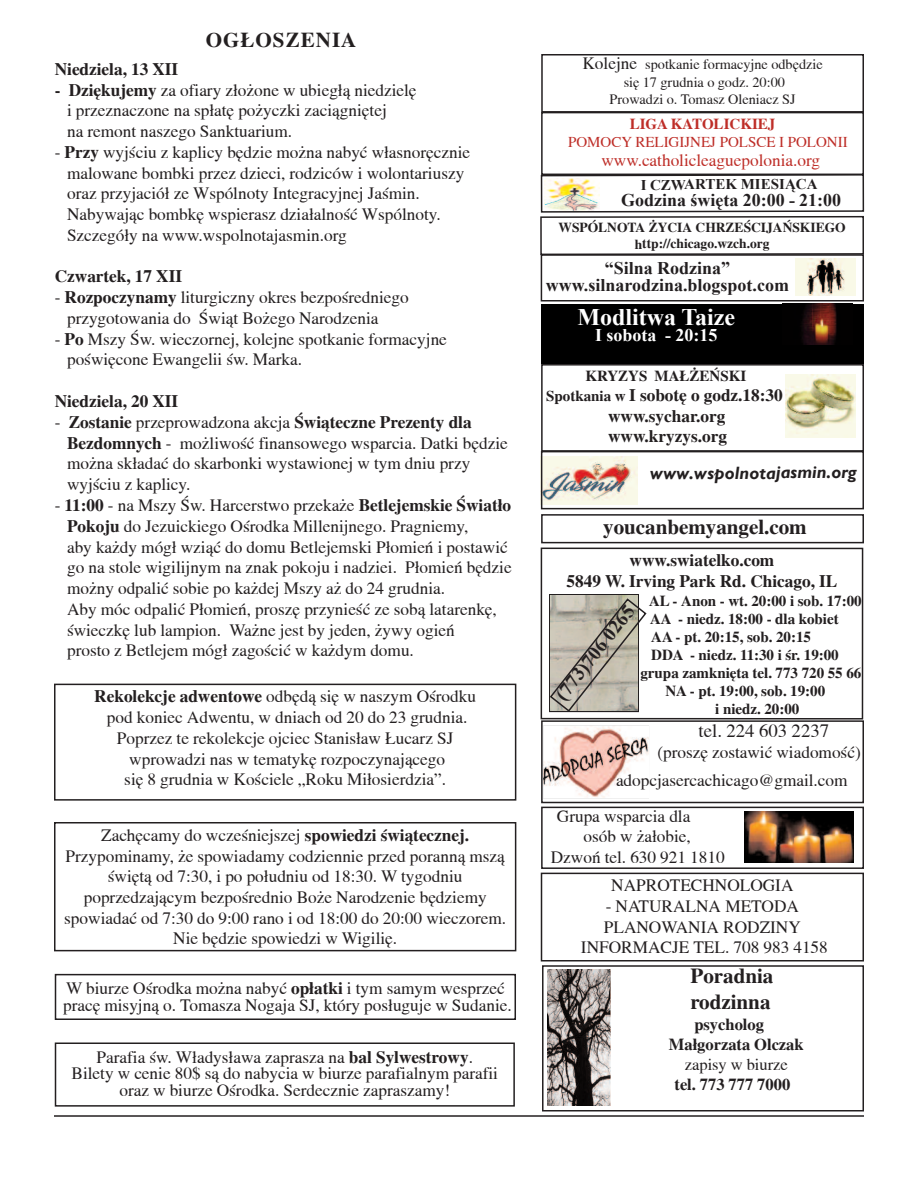
<style>
.page{position:relative;width:918px;height:1188px;background:#fff}
.page>*{position:absolute;margin:0;border:0;box-sizing:border-box;transform-origin:0 0}
.t1{font:700 23.7px "Times New Roman";color:#fff}
.t2{font:700 21px/25.2px "Toronto";color:#231f20}
.t3{font:700 20.85px "Toronto";color:#231f20}
.t4{font:700 20.85px "Toronto";letter-spacing:.05em;color:#231f20}
.t5{font:700 19.35px "Times New Roman";color:#231f20}
.t6{font:18.75px "Toronto";color:#231f20}
.t7{font:700 17.85px/16.5px "Times New Roman";color:#231f20;text-align:center}
.t8{font:italic 700 17.85px "Gill Sans";letter-spacing:-.005em;color:#231f20}
.t9{font:700 17.85px "Times New Roman";color:#fff}
.t10{font:17.25px/20.7px "Toronto";color:#231f20}
.t11{font:700 17.25px/20.7px "Toronto";color:#231f20;text-align:center}
.t12{font:17.25px "Toronto";color:#be2e28}
.t13{font:700 16.5px/19.8px "Toronto";color:#231f20}
.t14{font:16.5px "Toronto";color:#231f20}
.t15{font:700 15px "Toronto";color:#231f20}
.t16{font:15px "Toronto";color:#be2e28}
.t17{font:700 15px "Toronto";color:#be2e28}
.t18{font:700 14.85px "Times New Roman";color:#231f20}
.t19{font:14.25px/17.7px "Toronto";color:#231f20;text-align:center}
.t20{font:700 13.5px/16.4px "Toronto";color:#231f20;text-align:center}
.s1{font-weight:700}
.s2{font-size:17.25px}
.s3{font-size:15px}
</style>
<div class="page">
<hr style="left:54px;top:1115px;width:810px;height:2px;background:#231f20">
<div style="left:541px;top:304px;width:323px;height:59px;background:#000"></div>
<img style="left:548px;top:969px;width:63px;height:137px">
<div style="left:541px;top:514px;width:323px;height:29px;border:2px solid #231f20"></div>
<svg style="left:540px;top:173px;width:325px;height:83px"></svg>
<div style="left:541px;top:364px;width:323px;height:88px;border:2px solid #231f20"></div>
<img style="left:785px;top:375px;width:70px;height:62px">
<div style="left:541px;top:254px;width:323px;height:48px;border:2px solid #231f20"></div>
<div style="left:794px;top:259px;width:63px;height:37px;background:#f9f9e7"></div>
<img style="left:807px;top:259px;width:38px;height:37px">
<img style="left:801px;top:304px;width:36px;height:41px">
<img style="left:544px;top:456px;width:93px;height:49px">
<div style="left:541px;top:451px;width:323px;height:58px;border:2px solid #231f20"></div>
<div style="left:541px;top:548px;width:322px;height:172px;border:2px solid #231f20"></div>
<svg style="left:549px;top:597px;width:98px;height:116px;background:#b9b4a8"></svg>
<div style="left:541px;top:807px;width:323px;height:62px;border:2px solid #231f20"></div>
<img style="left:745px;top:811px;width:109px;height:52px">
<div style="left:542px;top:965px;width:322px;height:147px;border:2px solid #231f20"></div>
<img style="left:544px;top:726px;width:105px;height:73px">
<div style="left:541px;top:720px;width:323px;height:83px;border:2px solid #231f20"></div>
<div style="left:541px;top:54px;width:323px;height:59px;border:2px solid #231f20"></div>
<div style="left:541px;top:873px;width:323px;height:89px;border:2px solid #231f20"></div>
<div style="left:54px;top:822px;width:462px;height:129px;border:2px solid #231f20"></div>
<div style="left:54px;top:684px;width:462px;height:117px;border:2px solid #231f20"></div>
<div style="left:55px;top:974px;width:461px;height:46px;border:2px solid #231f20"></div>
<div style="left:55px;top:1043px;width:460px;height:64px;border:2px solid #231f20"></div>
<p class="t4" style="left:206px;top:28px;width:152px">OG£OSZENIA</p>
<p class="t11" style="left:55px;top:59px;width:125px">Niedziela, 13 XII</p>
<p class="t10" style="left:67px;top:79px;width:351px;text-indent:-12px"><span class="s1">- Dziękujemy</span> za ofiary złożone w ubiegłą niedzielę i przeznaczone na spłatę pożyczki zaciągniętej<br>na remont naszego Sanktuarium.</p>
<p class="t10" style="left:67px;top:142px;width:405px;text-indent:-12px">- <span class="s1">Przy</span> wyjściu z kaplicy będzie można nabyć własnoręcznie malowane bombki przez dzieci, rodziców i wolontariuszy oraz przyjaciół ze Wspólnoty Integracyjnej Jaśmin.<br>Nabywając bombkę wspierasz działalność Wspólnoty.<br>Szczegóły na www.wspolnotajasmin.org</p>
<p class="t11" style="left:55px;top:266px;width:129px">Czwartek, 17 XII</p>
<p class="t10" style="left:67px;top:287px;width:343px;text-indent:-12px">- <span class="s1">Rozpoczynamy</span> liturgiczny okres bezpośredniego przygotowania do Świąt Bożego Narodzenia</p>
<p class="t10" style="left:67px;top:329px;width:381px;text-indent:-12px">- <span class="s1">Po</span> Mszy Św. wieczornej, kolejne spotkanie formacyjne poświęcone Ewangelii św. Marka.</p>
<p class="t11" style="left:55px;top:391px;width:125px">Niedziela, 20 XII</p>
<p class="t10" style="left:67px;top:412px;width:442px;text-indent:-12px">- <span class="s1">Zostanie</span> przeprowadzona akcja <span class="s1">Świąteczne Prezenty dla Bezdomnych</span> - możliwość finansowego wsparcia. Datki będzie można składać do skarbonki wystawionej w tym dniu przy wyjściu z kaplicy.</p>
<p class="t10" style="left:67px;top:495px;width:446px;text-indent:-12px">- <span class="s1">11:00</span> - na Mszy Św. Harcerstwo przekaże <span class="s1">Betlejemskie Światło Pokoju</span> do Jezuickiego Ośrodka Millenijnego. Pragniemy,<br>aby każdy mógł wziąć do domu Betlejemski Płomień i postawić go na stole wigilijnym na znak pokoju i nadziei. Płomień będzie możny odpalić sobie po każdej Mszy aż do 24 grudnia.<br>Aby móc odpalić Płomień, proszę przynieść ze sobą latarenkę, świeczkę lub lampion. Ważne jest by jeden, żywy ogień<br>prosto z Betlejem mógł zagościć w każdym domu.</p>
<p class="t10" style="left:94px;top:686px;width:383px;text-align:center"><span class="s1">Rekolekcje adwentowe</span> odbędą się w naszym Ośrodku pod koniec Adwentu, w dniach od 20 do 23 grudnia.<br>Poprzez te rekolekcje ojciec Stanisław Łucarz SJ wprowadzi nas w tematykę rozpoczynającego<br>się 8 grudnia w Kościele „Roku Miłosierdzia”.</p>
<p class="t10" style="left:64px;top:825px;width:443px;text-align:center">Zachęcamy do wcześniejszej <span class="s1">spowiedzi świątecznej.<br></span>Przypominamy, że spowiadamy codziennie przed poranną mszą świętą od 7:30, i po południu od 18:30. W tygodniu poprzedzającym bezpośrednio Boże Narodzenie będziemy spowiadać od 7:30 do 9:00 rano i od 18:00 do 20:00 wieczorem.<br>Nie będzie spowiedzi w Wigilię.</p>
<p class="t10" style="left:63px;top:980px;width:450px;line-height:16.5px">W biurze Ośrodka można nabyć <span class="s1">opłatki</span> i tym samym wesprzeć pracę misyjną o. Tomasza Nogaja SJ, który posługuje w Sudanie.</p>
<p class="t10" style="left:72px;top:1049px;width:428px;line-height:16.5px;text-align:center">Parafia św. Władysława zaprasza na <span class="s1">bal Sylwestrowy</span>.<br>Bilety w cenie 80$ są do nabycia w biurze parafialnym parafii oraz w biurze Ośrodka. Serdecznie zapraszamy!</p>
<p class="t19" style="left:583px;top:55px;width:242px"><span class="s2">Kolejne</span> spotkanie formacyjne odbędzie się 17 grudnia o godz. 20:00<br>Prowadzi o. Tomasz Oleniacz SJ</p>
<p class="t17" style="left:630px;top:115px;width:147px">LIGA KATOLICKIEJ</p>
<p class="t16" style="left:568px;top:133px;width:281px">POMOCY RELIGIJNEJ POLSCE I POLONII</p>
<p class="t12" style="left:601px;top:151px;width:220px">www.catholicleaguepolonia.org</p>
<p class="t18" style="left:641px;top:176px;width:178px">I CZWARTEK MIESIĄCA</p>
<p class="t7" style="left:621px;top:192px;width:222px">Godzina święta 20:00 - 21:00</p>
<p class="t20" style="left:559px;top:219px;width:289px">WSPÓLNOTA ŻYCIA CHRZEŚCIJAŃSKIEGO http://chicago.wzch.org</p>
<p class="t7" style="left:546px;top:260px;width:245px">“Silna Rodzina” www.silnarodzina.blogspot.com</p>
<h1 class="t1" style="left:577px;top:304px;width:159px">Modlitwa Taize</h1>
<p class="t9" style="left:595px;top:325px;width:124px">I sobota - 20:15</p>
<p class="t15" style="left:585px;top:367px;width:162px">KRYZYS MAŁŻEŃSKI</p>
<p class="t11" style="left:546px;top:385px;width:238px"><span class="s3">Spotkania w</span> I sobotę o godz.18:30 www.sychar.org www.kryzys.org</p>
<p class="t8" style="left:650px;top:462px;width:208px">www.wspolnotajasmin.org</p>
<p class="t3" style="left:603px;top:515px;width:205px">youcanbemyangel.com</p>
<p class="t11" style="left:567px;top:550px;width:272px">www.swiatelko.com<br>5849 W. Irving Park Rd. Chicago, IL</p>
<p class="t15" style="left:649px;top:592px;width:214px">AL - Anon - wt. 20:00 i sob. 17:00</p>
<p class="t15" style="left:650px;top:610px;width:190px">AA - niedz. 18:00 - dla kobiet</p>
<p class="t15" style="left:651px;top:628px;width:161px">AA - pt. 20:15, sob. 20:15</p>
<p class="t15" style="left:651px;top:646px;width:189px">DDA - niedz. 11:30 i śr. 19:00</p>
<p class="t15" style="left:640px;top:664px;width:222px">grupa zamknięta tel. 773 720 55 66</p>
<p class="t15" style="left:665px;top:682px;width:161px">NA - pt. 19:00, sob. 19:00</p>
<p class="t15" style="left:715px;top:700px;width:86px">i niedz. 20:00</p>
<p class="t5" style="left:551px;top:691px;width:117px;rotate:-52deg">(773)706 0265</p>
<p class="t6" style="left:699px;top:720px;width:132px">tel. 224 603 2237</p>
<p class="t10" style="left:616px;top:738px;width:246px;line-height:27.9px;text-indent:41px">(proszę zostawić wiadomość) adopcjasercachicago@gmail.com</p>
<p class="t10" style="left:557px;top:805px;width:135px">Grupa wsparcia dla</p>
<p class="t10" style="left:584px;top:826px;width:109px">osób w żałobie,</p>
<p class="t10" style="left:551px;top:847px;width:175px">Dzwoń tel. 630 921 1810</p>
<p class="t10" style="left:611px;top:875px;width:184px">NAPROTECHNOLOGIA</p>
<p class="t10" style="left:581px;top:896px;width:248px;text-align:center">- NATURALNA METODA<br>PLANOWANIA RODZINY<br>INFORMACJE TEL. 708 983 4158</p>
<p class="t2" style="left:690px;top:964px;width:84px">Poradnia rodzinna</p>
<p class="t13" style="left:669px;top:1015px;width:136px;text-indent:25px">psycholog<br>Małgorzata Olczak</p>
<p class="t14" style="left:685px;top:1055px;width:105px">zapisy w biurze</p>
<p class="t13" style="left:675px;top:1074px;width:117px">tel. 773 777 7000</p>
</div>
